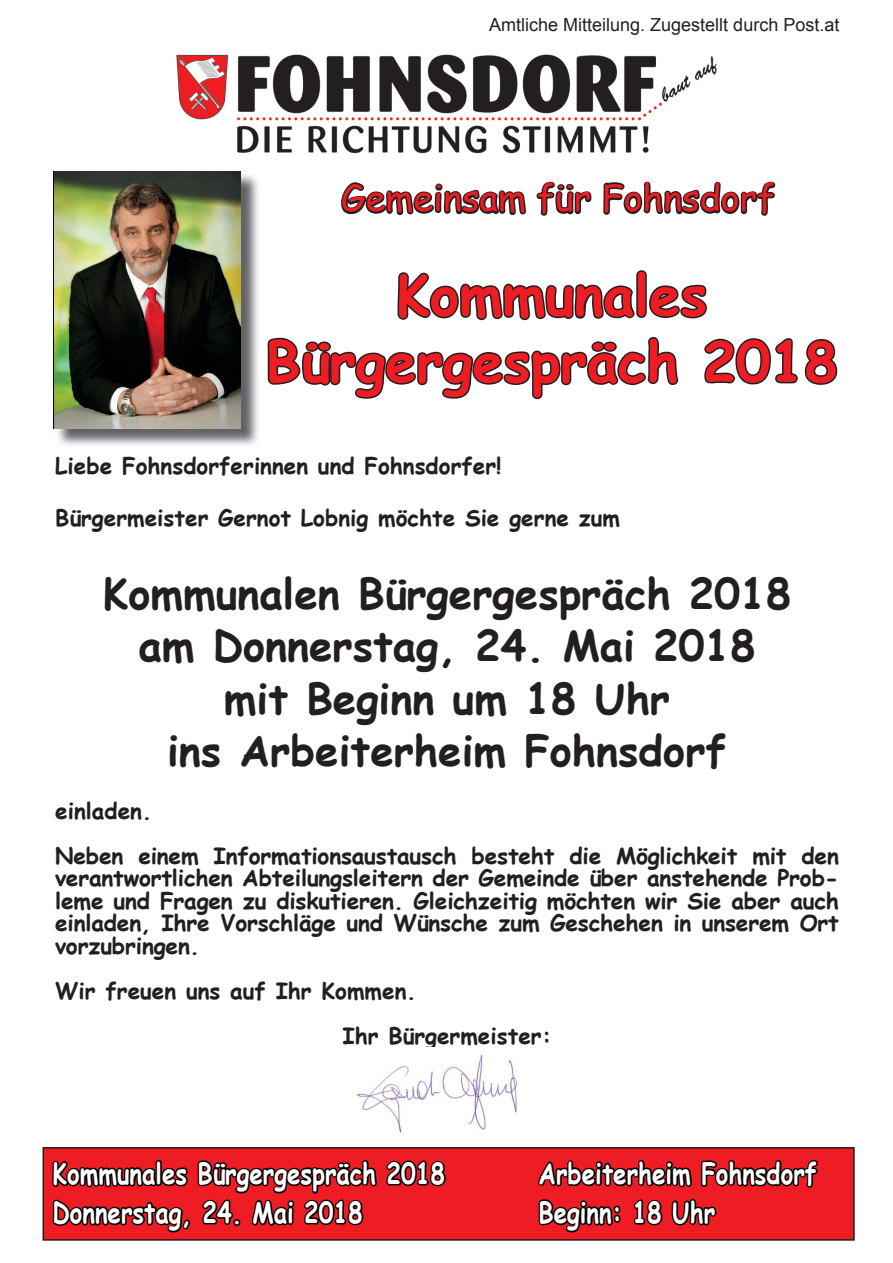
<style>
.page{position:relative;width:893px;height:1263px;background:#fff}
.page>*{position:absolute;margin:0;border:0;box-sizing:border-box;transform-origin:0 0}
.t1{font:700 55.5px/66.6px "Comic Sans MS";color:#ed1d23;text-align:center}
.t2{font:700 42px/52.5px "Comic Sans MS";color:#231f20;text-align:center}
.t3{font:36px "Comic Sans MS";color:#ea1d23}
.t4{font:700 28.8px "Comic Sans MS";color:#fff;scale:.83 1}
.t5{font:700 22.5px/22.5px "Comic Sans MS";color:#231f20}
.t6{font:18px "Arial";color:#231f20}
</style>
<div class="page">
<img style="left:176px;top:54px;width:90px;height:99px">
<img style="left:56px;top:175px;width:202px;height:270px">
<img style="left:54px;top:171px;width:186px;height:257px">
<svg style="left:266px;top:54px;width:532px;height:346px"></svg>
<svg style="left:805px;top:339px;width:33px;height:46px"></svg>
<img style="left:357px;top:1054px;width:162px;height:79px">
<div style="left:43px;top:1148px;width:811px;height:92px;background:#ed1d23"></div>
<svg style="left:52px;top:1159px;width:394px;height:74px"></svg>
<svg style="left:538px;top:1160px;width:280px;height:73px"></svg>
<div style="left:43px;top:1147px;width:812px;height:94px;border:2px solid #231f20"></div>
<p class="t6" style="left:489px;top:13px;width:352px">Amtliche Mitteilung. Zugestellt durch Post.at</p>
<h3 class="t3" style="left:341px;top:172px;width:436px">Gemeinsam für Fohnsdorf</h3>
<h1 class="t1" style="left:265px;top:260px;width:574px">Kommunales<br>Bürgergespräch 2018</h1>
<p class="t5" style="left:55px;top:453px;width:448px">Liebe Fohnsdorferinnen und Fohnsdorfer!</p>
<p class="t5" style="left:55px;top:506px;width:566px">Bürgermeister Gernot Lobnig möchte Sie gerne zum</p>
<h2 class="t2" style="left:103px;top:566px;width:690px">Kommunalen Bürgergespräch 2018 am Donnerstag, 24. Mai 2018 mit Beginn um 18 Uhr<br>ins Arbeiterheim Fohnsdorf</h2>
<p class="t5" style="left:55px;top:787px;width:785px;line-height:45px">einladen.<br>Neben einem Informationsaustausch besteht die Möglichkeit mit den</p>
<p class="t5" style="left:55px;top:866px;width:785px;text-align:justify">verantwortlichen Abteilungsleitern der Gemeinde über anstehende Prob&shy;leme und Fragen zu diskutieren. Gleichzeitig möchten wir Sie aber auch einladen, Ihre Vorschläge und Wünsche zum Geschehen in unserem Ort vorzubringen.</p>
<p class="t5" style="left:343px;top:967px;width:210px;line-height:45px;text-indent:-287px">Wir freuen uns auf Ihr Kommen.<br>Ihr Bürgermeister:</p>
<p class="t4" style="left:53px;top:1152px;width:475px">Kommunales Bürgergespräch 2018</p>
<p class="t4" style="left:539px;top:1152px;width:337px">Arbeiterheim Fohnsdorf</p>
<p class="t4" style="left:53px;top:1191px;width:375px">Donnerstag, 24. Mai 2018</p>
<p class="t4" style="left:539px;top:1191px;width:214px">Beginn: 18 Uhr</p>
</div>
